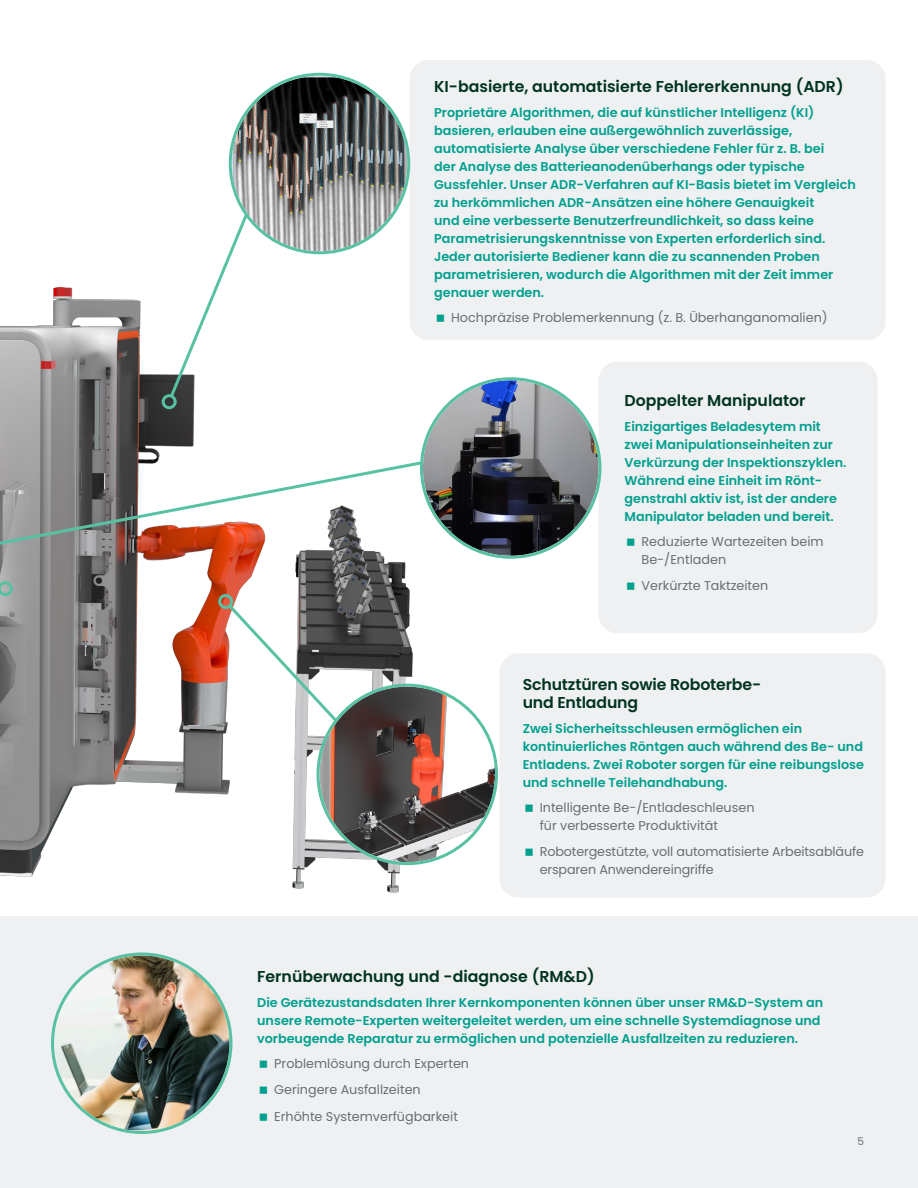
<style>
.page{position:relative;width:918px;height:1188px;background:#fff}
.page>*{position:absolute;margin:0;border:0;box-sizing:border-box;transform-origin:0 0}
._10_5pt-body_subhead{font:600 15.75px/18px "Poppins";color:#003323}
._8_5pt-body_text{font:600 12.75px/18px "Poppins";color:#00a08f}
.t1{font:12.75px/18px "Poppins";color:#6c6d70}
._7pt-caption{font:10.5px "Poppins";color:#6c6d70}
</style>
<div class="page">
<div style="left:0;top:916px;width:918px;height:272px;background:#eff0f1"></div>
<div style="left:411px;top:61px;width:474px;height:278px;background:#eff0f1;border-radius:18px"></div>
<div style="left:410px;top:60px;width:476px;height:280px;border:2px solid #d9dadc;border-radius:18px"></div>
<div style="left:599px;top:362px;width:278px;height:270px;background:#eff0f1;border-radius:18px"></div>
<div style="left:598px;top:362px;width:280px;height:271px;border:2px solid #d9dadc;border-radius:18px"></div>
<div style="left:500px;top:654px;width:385px;height:243px;background:#eff0f1;border-radius:18px"></div>
<div style="left:500px;top:653px;width:386px;height:244px;border:2px solid #d9dadc;border-radius:18px"></div>
<img style="left:0;top:280px;width:449px;height:613px">
<img style="left:232px;top:76px;width:175px;height:175px;border-radius:88px">
<img style="left:423px;top:380px;width:175px;height:176px;border-radius:88px">
<img style="left:320px;top:687px;width:175px;height:175px;border-radius:88px">
<svg style="left:0;top:581px;width:13px;height:269px;background:#888b8a"></svg>
<svg style="left:168px;top:211px;width:82px;height:189px"></svg>
<div style="left:162px;top:394px;width:15px;height:15px;border:3px solid #59c1a3;border-radius:50%"></div>
<svg style="left:0;top:459px;width:425px;height:109px"></svg>
<svg style="left:225px;top:602px;width:115px;height:123px"></svg>
<div style="left:218px;top:594px;width:15px;height:15px;border:3px solid #59c1a3;border-radius:50%"></div>
<img style="left:54px;top:956px;width:176px;height:175px;border-radius:88px">
<svg style="left:437px;top:314px;width:7px;height:8px"></svg>
<svg style="left:260px;top:1060px;width:7px;height:8px"></svg>
<svg style="left:260px;top:1087px;width:7px;height:7px"></svg>
<svg style="left:260px;top:1113px;width:7px;height:8px"></svg>
<p class="_10_5pt-body_subhead" style="left:434px;top:78px;width:411px">KI-basierte, automatisierte Fehlererkennung (ADR)</p>
<p class="_8_5pt-body_text" style="left:434px;top:104px;width:423px">Proprietäre Algorithmen, die auf künstlicher Intelligenz (KI) basieren, erlauben eine außergewöhnlich zuverlässige, automatisierte Analyse über verschiedene Fehler für z. B. bei<br>der Analyse des Batterieanodenüberhangs oder typische Gussfehler. Unser ADR-Verfahren auf KI-Basis bietet im Vergleich zu herkömmlichen ADR-Ansätzen eine höhere Genauigkeit<br>und eine verbesserte Benutzerfreundlichkeit, so dass keine Parametrisierungskenntnisse von Experten erforderlich sind.<br>Jeder autorisierte Bediener kann die zu scannenden Proben parametrisieren, wodurch die Algorithmen mit der Zeit immer genauer werden.</p>
<p class="t1" style="left:451px;top:308px;width:378px">Hochpräzise Problemerkennung (z. B. Überhanganomalien)</p>
<p class="_10_5pt-body_subhead" style="left:625px;top:392px;width:183px">Doppelter Manipulator</p>
<p class="_8_5pt-body_text" style="left:625px;top:418px;width:223px">Einzigartiges Beladesytem mit zwei Manipulationseinheiten zur Verkürzung der Inspektionszyklen.<br>Während eine Einheit im Rönt&shy;genstrahl aktiv ist, ist der andere Manipulator beladen und bereit.</p>
<p class="t1" style="left:642px;top:532px;width:184px">Reduzierte Wartezeiten beim<br>Be-/Entladen</p>
<p class="t1" style="left:642px;top:577px;width:128px">Verkürzte Taktzeiten</p>
<p class="_10_5pt-body_subhead" style="left:523px;top:676px;width:240px">Schutztüren sowie Roboterbe&shy;und Entladung</p>
<p class="_8_5pt-body_text" style="left:523px;top:720px;width:343px">Zwei Sicherheitsschleusen ermöglichen ein kontinuierliches Röntgen auch während des Be- und Entladens. Zwei Roboter sorgen für eine reibungslose und schnelle Teilehandhabung.</p>
<p class="t1" style="left:540px;top:798px;width:216px">Intelligente Be-/Entladeschleusen für verbesserte Produktivität</p>
<p class="t1" style="left:540px;top:843px;width:326px">Robotergestützte, voll automatisierte Arbeitsabläufe ersparen Anwendereingriffe</p>
<p class="_10_5pt-body_subhead" style="left:257px;top:968px;width:339px">Fernüberwachung und -diagnose (RM&amp;D)</p>
<p class="_8_5pt-body_text" style="left:257px;top:994px;width:567px">Die Gerätezustandsdaten Ihrer Kernkomponenten können über unser RM&amp;D-System an unsere Remote-Experten weitergeleitet werden, um eine schnelle Systemdiagnose und vorbeugende Reparatur zu ermöglichen und potenzielle Ausfallzeiten zu reduzieren.</p>
<p class="t1" style="left:274px;top:1054px;width:196px">Problemlösung durch Experten</p>
<p class="t1" style="left:274px;top:1081px;width:148px">Geringere Ausfallzeiten</p>
<p class="t1" style="left:274px;top:1107px;width:185px">Erhöhte Systemverfügbarkeit</p>
<p class="_7pt-caption" style="left:857px;top:1135px;width:8px">5</p>
</div>
